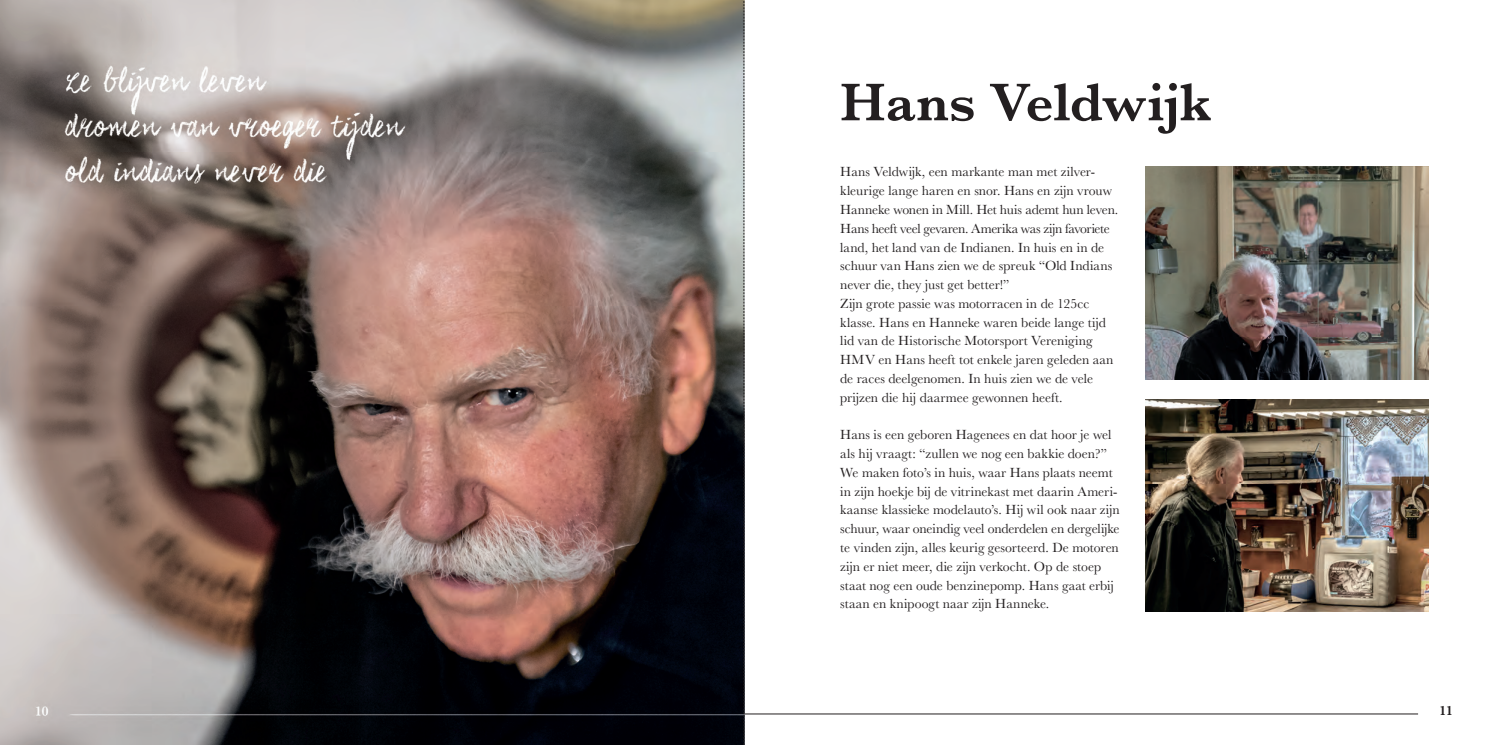
<style>
.page{position:relative;width:1489px;height:745px;background:#fff}
.page>*{position:absolute;margin:0;border:0;box-sizing:border-box;transform-origin:0 0}
.t1{font:600 55px "Baskerville";letter-spacing:-.005em;color:#231f20}
.t2{font:13.75px/18.8px "Baskerville";color:#231f20}
.t3{font:600 13.75px "Baskerville";color:#231f20}
</style>
<div class="page">
<img style="left:0;top:0;width:743px;height:744px">
<hr style="left:744px;top:713px;width:673px;height:1px;background:#231f20">
<hr style="left:71px;top:713px;width:673px;height:1px;background:#fff">
<img style="left:1145px;top:167px;width:283px;height:212px">
<img style="left:1145px;top:399px;width:283px;height:212px">
<svg style="left:743px;top:0;width:1px;height:744px"></svg>
<h1 class="t1" style="left:840px;top:64px;width:373px">Hans Veldwijk</h1>
<p class="t2" style="left:840px;top:163px;width:279px">Hans Veldwijk, een markante man met zilver&shy;kleurige lange haren en snor. Hans en zijn vrouw Hanneke wonen in Mill. Het huis ademt hun leven.<br>Hans heeft veel gevaren. Amerika was zijn favoriete land, het land van de Indianen. In huis en in de schuur van Hans zien we de spreuk “Old Indians never die, they just get better!”<br>Zijn grote passie was motorracen in de 125cc klasse. Hans en Hanneke waren beide lange tijd lid van de Historische Motorsport Vereniging HMV en Hans heeft tot enkele jaren geleden aan de races deelgenomen. In huis zien we de vele prijzen die hij daarmee gewonnen heeft.</p>
<p class="t2" style="left:840px;top:425px;width:281px">Hans is een geboren Hagenees en dat hoor je wel als hij vraagt: “zullen we nog een bakkie doen?” We maken foto’s in huis, waar Hans plaats neemt in zijn hoekje bij de vitrinekast met daarin Ameri&shy;kaanse klassieke modelauto’s. Hij wil ook naar zijn schuur, waar oneindig veel onderdelen en dergelijke te vinden zijn, alles keurig gesorteerd. De motoren zijn er niet meer, die zijn verkocht. Op de stoep staat nog een oude benzinepomp. Hans gaat erbij staan en knipoogt naar zijn Hanneke.</p>
<p class="t3" style="left:1439px;top:700px;width:15px">11</p>
</div>
